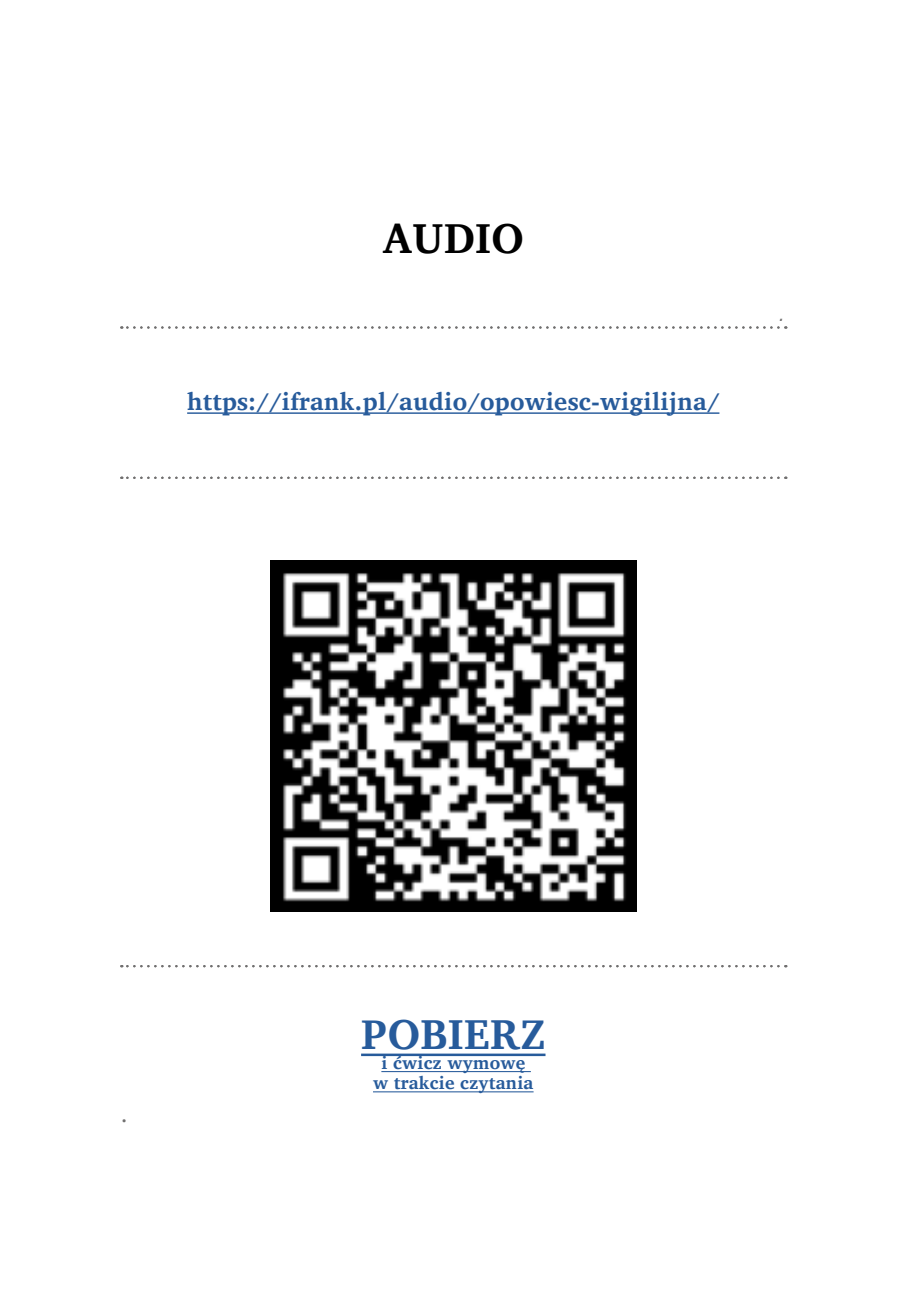
<style>
.page{position:relative;width:913px;height:1308px;background:#fff}
.page>*{position:absolute;margin:0;border:0;box-sizing:border-box;transform-origin:0 0}
.t1{font:700 42.75px "Charis SIL";letter-spacing:.01em;color:#275b9b}
.t2{font:700 42.75px "Charis SIL";letter-spacing:.01em;color:#000}
.t3{font:27px "Minion Pro";color:#706f6f}
.t4{font:700 24.75px "Charis SIL";letter-spacing:.01em;color:#275b9b}
.t5{font:italic 300 21.38px "Helvetica Neue LTW1 G";color:#706f6f}
.t6{font:700 18px/20.2px "Charis SIL";letter-spacing:.01em;color:#275b9b;text-align:center}
</style>
<div class="page">
<svg style="left:121px;top:326px;width:657px;height:3px"></svg>
<hr style="left:187px;top:412px;width:532px;height:2px;background:#275b9b">
<svg style="left:121px;top:476px;width:657px;height:3px"></svg>
<svg style="left:121px;top:965px;width:657px;height:2px"></svg>
<hr style="left:361px;top:1053px;width:184px;height:3px;background:#275b9b">
<hr style="left:381px;top:1071px;width:149px;height:1px;background:#275b9b">
<hr style="left:373px;top:1091px;width:160px;height:1px;background:#275b9b">
<img style="left:270px;top:560px;width:366px;height:351px">
<h1 class="t2" style="left:382px;top:214px;width:142px">AUDIO</h1>
<p class="t4" style="left:187px;top:386px;width:533px">https://ifrank.pl/audio/opowiesc-wigilijna/</p>
<p class="t5" style="left:779px;top:301px;width:7px">.</p>
<p class="t3" style="left:121px;top:1095px;width:8px">.</p>
<h1 class="t1" style="left:361px;top:1009px;width:186px">POBIERZ</h1>
<p class="t6" style="left:373px;top:1052px;width:162px">i ćwicz wymowę w trakcie czytania</p>
</div>
